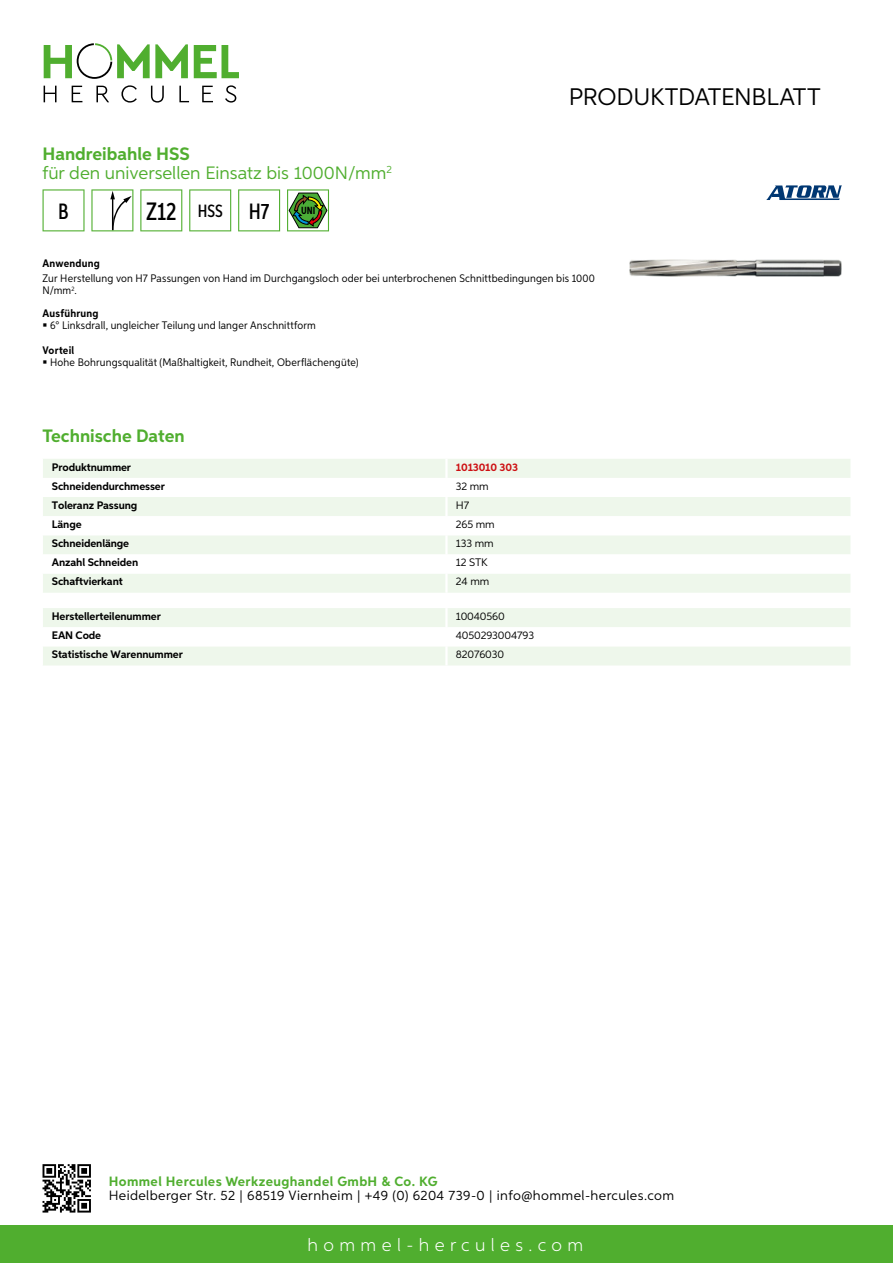
<style>
.page{position:relative;width:893px;height:1263px;background:#fff}
.page>*{position:absolute;margin:0;border:0;box-sizing:border-box;transform-origin:0 0}
.t1{font:500 25.2px "Aspira XX Nar";color:#000}
.t2{font:24px "Aspira";letter-spacing:-.01em;color:#000}
.t3{font:500 22.2px "Aspira XX Nar";color:#000}
.t4{font:18px/19.8px "Aspira";color:#50ae2f}
.t5{font:300 18px "Aspira";letter-spacing:.3em;color:#fff}
.t6{font:700 18px "Aspira";color:#50ae2f}
.t7{font:13.5px "Aspira";letter-spacing:.03em;color:#000}
.t8{font:700 13.5px "Aspira";letter-spacing:.03em;color:#50ae2f}
.t9{font:10.95px/12px "Aspira Nar";letter-spacing:.015em;color:#000}
.t10{font:700 10.95px "Aspira";letter-spacing:-.01em;color:#000}
.t11{font:10.95px "Aspira";letter-spacing:-.01em;color:#000}
.t12{font:700 10.95px "Aspira Nar";letter-spacing:.02em;color:#000}
.t13{font:700 10.95px "Aspira";letter-spacing:-.01em;color:#cd1013}
.t14{font:700 10.35px "Aspira XX Nar";color:#000}
.s1{font-weight:700}
.s2{font-size:17.85px}
.s3{font-size:22.2px}
</style>
<div class="page">
<div style="left:0;top:1226px;width:893px;height:37px;background:#50ae2f"></div>
<svg style="left:43px;top:1164px;width:48px;height:48px"></svg>
<svg style="left:194px;top:45px;width:45px;height:33px"></svg>
<svg style="left:44px;top:43px;width:144px;height:36px"></svg>
<svg style="left:44px;top:86px;width:13px;height:16px"></svg>
<svg style="left:72px;top:86px;width:10px;height:16px"></svg>
<svg style="left:96px;top:86px;width:13px;height:16px"></svg>
<svg style="left:121px;top:85px;width:16px;height:18px"></svg>
<svg style="left:151px;top:86px;width:13px;height:17px"></svg>
<svg style="left:179px;top:86px;width:10px;height:16px"></svg>
<svg style="left:202px;top:86px;width:11px;height:16px"></svg>
<svg style="left:225px;top:85px;width:11px;height:18px"></svg>
<div style="left:43px;top:459px;width:807px;height:134px;background:#eef7eb"></div>
<svg style="left:43px;top:478px;width:807px;height:96px"></svg>
<hr style="left:445px;top:459px;width:3px;height:19px;background:#fff">
<hr style="left:445px;top:478px;width:3px;height:19px;background:#fff">
<hr style="left:445px;top:497px;width:3px;height:19px;background:#fff">
<hr style="left:445px;top:516px;width:3px;height:19px;background:#fff">
<hr style="left:445px;top:535px;width:3px;height:19px;background:#fff">
<hr style="left:445px;top:554px;width:3px;height:20px;background:#fff">
<hr style="left:445px;top:574px;width:3px;height:19px;background:#fff">
<svg style="left:43px;top:608px;width:807px;height:57px"></svg>
<hr style="left:445px;top:646px;width:3px;height:19px;background:#fff">
<svg style="left:43px;top:189px;width:42px;height:42px"></svg>
<svg style="left:91px;top:189px;width:42px;height:42px"></svg>
<svg style="left:140px;top:189px;width:42px;height:42px"></svg>
<svg style="left:189px;top:189px;width:42px;height:42px"></svg>
<svg style="left:238px;top:189px;width:42px;height:42px"></svg>
<svg style="left:287px;top:189px;width:42px;height:42px"></svg>
<img style="left:629px;top:259px;width:213px;height:17px">
<svg style="left:766px;top:185px;width:76px;height:15px"></svg>
<h3 class="t4" style="left:43px;top:143px;width:351px"><span class="s1">Handreibahle HSS<br></span>für den universellen Einsatz bis 1000N/mm<sup>2</sup></h3>
<h3 class="t3" style="left:58px;top:197px;width:12px">B</h3>
<h1 class="t1" style="left:146px;top:196px;width:125px">Z12 <span class="s2">HSS</span> <span class="s3">H7</span></h1>
<p class="t14" style="left:301px;top:205px;width:16px">UNI</p>
<h2 class="t2" style="left:569px;top:82px;width:253px">Produktdatenblatt</h2>
<p class="t12" style="left:43px;top:257px;width:59px">Anwendung</p>
<p class="t9" style="left:43px;top:273px;width:554px">Zur Herstellung von H7 Passungen von Hand im Durchgangsloch oder bei unterbrochenen Schnittbedingungen bis 1000<br>N/mm<sup>2</sup>.</p>
<p class="t12" style="left:43px;top:306px;width:58px">Ausführung</p>
<p class="t9" style="left:50px;top:319px;width:267px">6° Linksdrall, ungleicher Teilung und langer Anschnittform</p>
<p class="t12" style="left:43px;top:343px;width:33px">Vorteil</p>
<p class="t9" style="left:50px;top:357px;width:310px">Hohe Bohrungsqualität (Maßhaltigkeit, Rundheit, Oberflächengüte)</p>
<h3 class="t6" style="left:43px;top:425px;width:144px">Technische Daten</h3>
<p class="t10" style="left:52px;top:460px;width:81px">Produktnummer</p>
<p class="t13" style="left:456px;top:460px;width:64px">1013010 303</p>
<p class="t10" style="left:52px;top:479px;width:115px">Schneidendurchmesser</p>
<p class="t11" style="left:456px;top:479px;width:34px">32 mm</p>
<p class="t10" style="left:52px;top:498px;width:87px">Toleranz Passung</p>
<p class="t11" style="left:456px;top:498px;width:15px">H7</p>
<p class="t10" style="left:52px;top:518px;width:31px">Länge</p>
<p class="t11" style="left:456px;top:518px;width:40px">265 mm</p>
<p class="t10" style="left:52px;top:537px;width:79px">Schneidenlänge</p>
<p class="t11" style="left:456px;top:537px;width:39px">133 mm</p>
<p class="t10" style="left:52px;top:556px;width:88px">Anzahl Schneiden</p>
<p class="t11" style="left:456px;top:556px;width:27px">12 STK</p>
<p class="t10" style="left:52px;top:575px;width:72px">Schaftvierkant</p>
<p class="t11" style="left:456px;top:575px;width:35px">24 mm</p>
<p class="t10" style="left:52px;top:609px;width:111px">Herstellerteilenummer</p>
<p class="t11" style="left:456px;top:610px;width:50px">10040560</p>
<p class="t10" style="left:52px;top:629px;width:51px">EAN Code</p>
<p class="t11" style="left:456px;top:629px;width:80px">4050293004793</p>
<p class="t10" style="left:52px;top:648px;width:132px">Statistische Warennummer</p>
<p class="t11" style="left:456px;top:648px;width:50px">82076030</p>
<p class="t8" style="left:109px;top:1172px;width:330px">Hommel Hercules Werkzeughandel GmbH &amp; Co. KG</p>
<p class="t7" style="left:109px;top:1187px;width:567px">Heidelberger Str. 52 | 68519 Viernheim | +49 (0) 6204 739-0 | info@hommel-hercules.com</p>
<h3 class="t5" style="left:307px;top:1234px;width:277px">hommel-hercules.com</h3>
</div>
